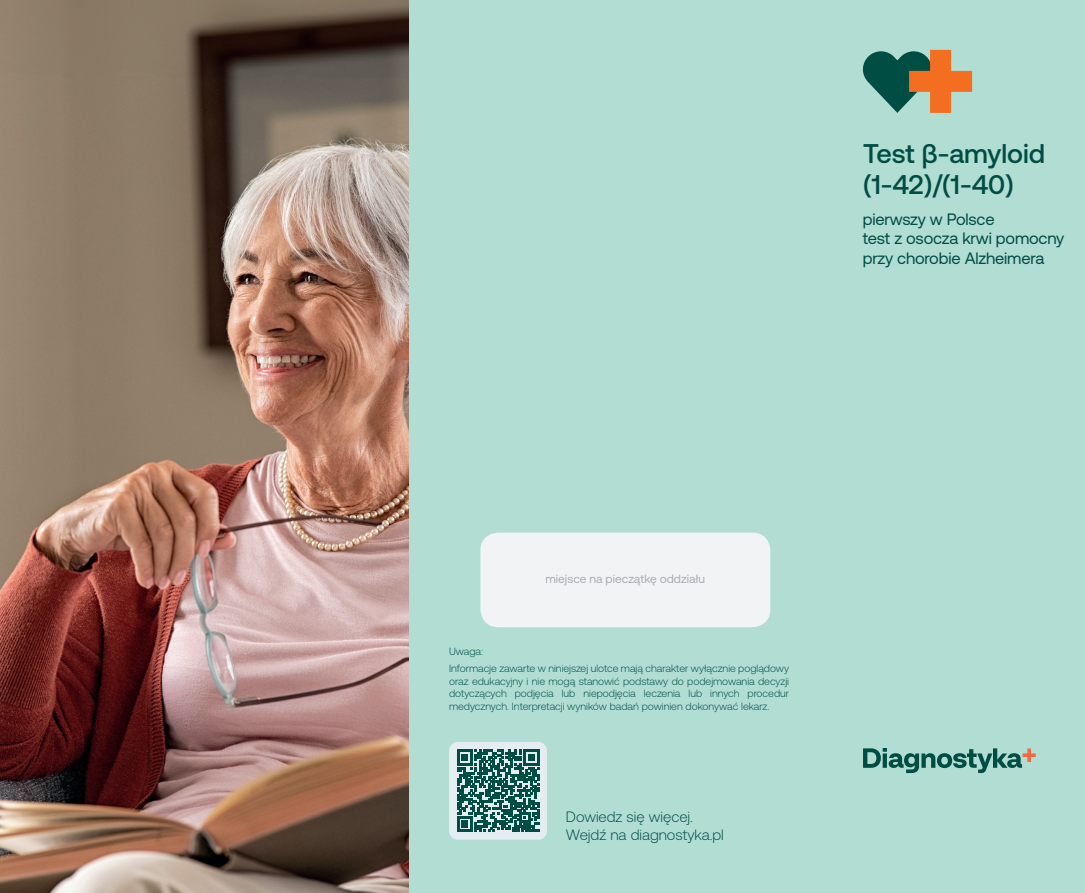
<style>
.page{position:relative;width:1085px;height:893px;background:#fff}
.page>*{position:absolute;margin:0;border:0;box-sizing:border-box;transform-origin:0 0}
.t1{font:500 27px/31.5px "Aeonik Pro";color:#004d44}
.t2{font:16.5px/19.8px "Aeonik Pro";letter-spacing:-.01em;color:#004d44}
.t3{font:300 15px/18px "Aeonik Pro";color:#004d44}
.t4{font:12px "Aeonik Pro";color:#a7aeb3}
.t5{font:300 10.5px/12.6px "Aeonik Pro";color:#004d44}
</style>
<div class="page">
<div style="left:408px;top:0;width:676px;height:893px;background:#b1ddd3"></div>
<svg style="left:863px;top:748px;width:172px;height:25px"></svg>
<div style="left:480px;top:533px;width:290px;height:94px;background:#f2f3f4;border-radius:18px"></div>
<div style="left:449px;top:742px;width:98px;height:98px;background:#e4edf2;border-radius:9px"></div>
<svg style="left:457px;top:750px;width:82px;height:82px"></svg>
<img style="left:0;top:0;width:408px;height:893px">
<svg style="left:862px;top:50px;width:109px;height:63px"></svg>
<h1 class="t1" style="left:862px;top:138px;width:184px">Test β-amyloid (1-42)/(1-40)</h1>
<h2 class="t2" style="left:862px;top:209px;width:203px">pierwszy w Polsce<br>test z osocza krwi pomocny przy chorobie Alzheimera</h2>
<p class="t4" style="left:545px;top:572px;width:161px">miejsce na pieczątkę oddziału</p>
<p class="t5" style="left:449px;top:643px;width:341px;line-height:16.8px">Uwaga:<br>Informacje zawarte w niniejszej ulotce mają charakter wyłącznie poglądowy</p>
<p class="t5" style="left:449px;top:675px;width:341px;text-align:justify">oraz edukacyjny i nie mogą stanowić podstawy do podejmowania decyzji dotyczących podjęcia lub niepodjęcia leczenia lub innych procedur medycznych. Interpretacji wyników badań powinien dokonywać lekarz.</p>
<h3 class="t3" style="left:566px;top:807px;width:159px">Dowiedz się więcej.<br>Wejdź na diagnostyka.pl</h3>
</div>
